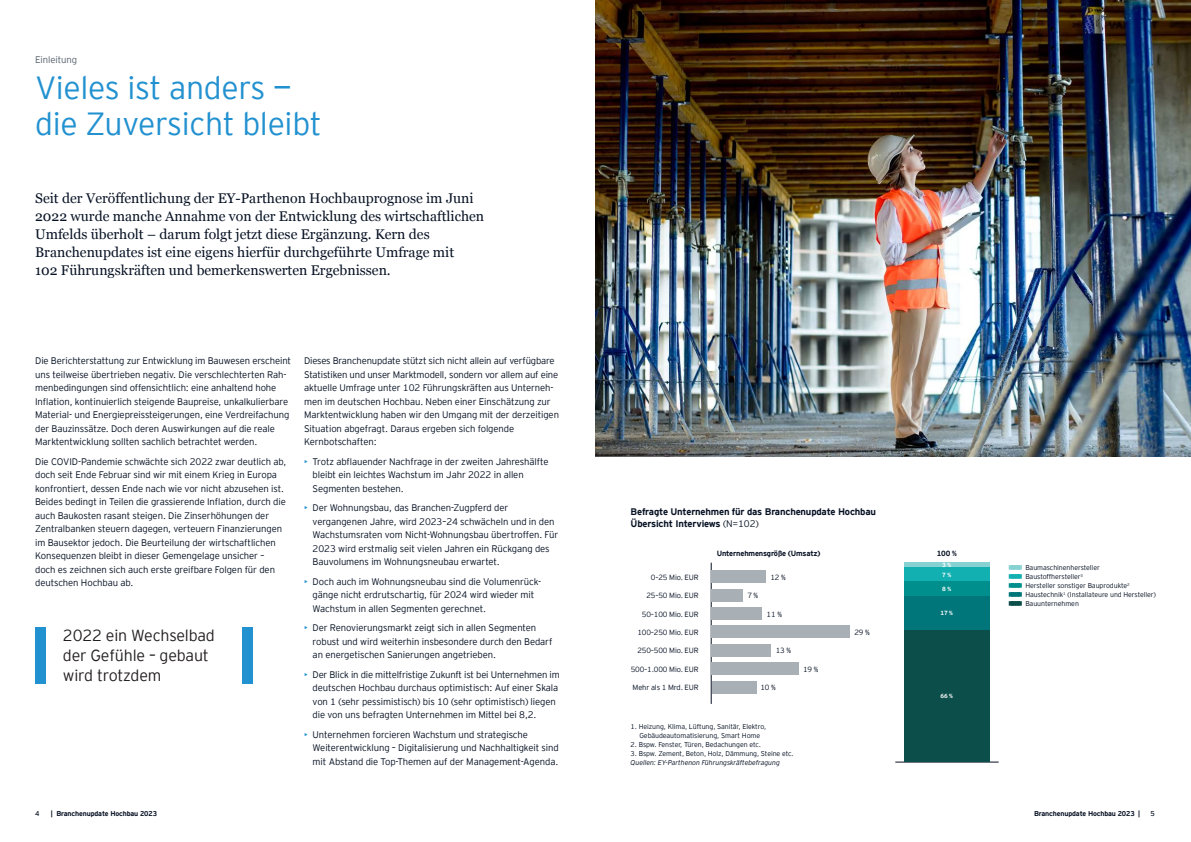
<style>
.page{position:relative;width:1191px;height:842px;background:#fff}
.page>*{position:absolute;margin:0;border:0;box-sizing:border-box;transform-origin:0 0}
.t1{font:300 32px/36px "EY Interstate";letter-spacing:-.01em;color:#2291d0}
.t2{font:300 16px/20px "EY Interstate";letter-spacing:-.01em;color:#231f20}
.t3{font:14px/18px "Georgia";color:#071224}
.t4{font:300 9.5px/13.5px "EY Interstate";letter-spacing:-.01em;color:#071224}
.t5{font:700 9.5px/12.5px "EY Interstate";letter-spacing:-.02em;color:#071224}
.t6{font:300 9.5px "EY Interstate";letter-spacing:-.01em;color:#545f6b}
.t7{font:300 7.5px "EY Interstate";letter-spacing:-.02em;color:#071224}
.t8{font:700 7.5px "EY Interstate";letter-spacing:-.02em;color:#071224}
.t9{font:300 7px/9px "EY Interstate";letter-spacing:-.01em;color:#071224;text-align:center}
.t10{font:700 7px "EY Interstate";letter-spacing:-.02em;color:#071224}
.t11{font:italic 300 7px "EY Interstate";letter-spacing:-.01em;color:#071224}
.t12{font:7px "EY Interstate";color:#071224}
.t13{font:700 6px "EY Interstate";color:#fff}
.s1{color:#2291d0}
.s2{font-weight:300}
.s3{color:#86d1d1}
.s4{color:#13b0b2}
.s5{color:#008f8c}
.s6{color:#00767b}
.s7{color:#0b4e4a}
</style>
<div class="page">
<img style="left:595px;top:0;width:596px;height:457px">
<div style="left:1008px;top:565px;width:8px;height:5px;border:4px solid #86d1d1"></div>
<div style="left:1008px;top:574px;width:8px;height:5px;border:4px solid #13b0b2"></div>
<div style="left:1008px;top:583px;width:8px;height:5px;border:4px solid #008f8c"></div>
<div style="left:1008px;top:592px;width:8px;height:5px;border:4px solid #00767b"></div>
<div style="left:1008px;top:601px;width:8px;height:5px;border:4px solid #0b4e4a"></div>
<svg style="left:1014px;top:565px;width:7px;height:41px"></svg>
<hr style="left:895px;top:762px;width:103px;height:1px;background:#071224">
<div style="left:904px;top:562px;width:85px;height:161px;background:linear-gradient(to right,#86d1d1,#86d1d1)"></div>
<div style="left:904px;top:568px;width:85px;height:155px;background:#13b0b2"></div>
<div style="left:904px;top:581px;width:85px;height:142px;background:#008f8c"></div>
<div style="left:904px;top:596px;width:85px;height:127px;background:#00767b"></div>
<div style="left:904px;top:631px;width:85px;height:131px;background:#0b4e4a"></div>
<hr style="left:711px;top:563px;width:1px;height:141px;background:#071224">
<div style="left:711px;top:570px;width:55px;height:13px;background:#a8b0b6"></div>
<div style="left:711px;top:589px;width:32px;height:12px;background:#a8b0b6"></div>
<div style="left:711px;top:607px;width:51px;height:13px;background:#a8b0b6"></div>
<div style="left:711px;top:626px;width:139px;height:12px;background:#a8b0b6"></div>
<div style="left:711px;top:644px;width:60px;height:12px;background:#a8b0b6"></div>
<div style="left:711px;top:662px;width:88px;height:13px;background:#a8b0b6"></div>
<div style="left:711px;top:681px;width:45px;height:12px;background:#a8b0b6"></div>
<div style="left:35px;top:628px;width:11px;height:56px;background:#2291d0"></div>
<div style="left:242px;top:628px;width:11px;height:56px;background:#2291d0"></div>
<p class="t6" style="left:35px;top:53px;width:43px">Einleitung</p>
<h1 class="t1" style="left:35px;top:68px;width:288px">Vieles ist anders — die Zuversicht bleibt</h1>
<p class="t3" style="left:35px;top:189px;width:450px">Seit der Veröffentlichung der EY-Parthenon Hochbauprognose im Juni 2022 wurde manche Annahme von der Entwicklung des wirtschaftlichen Umfelds überholt – darum folgt jetzt diese Ergänzung. Kern des Branchenupdates ist eine eigens hierfür durchgeführte Umfrage mit<br>102 Führungskräften und bemerkenswerten Ergebnissen.</p>
<p class="t4" style="left:35px;top:353px;width:257px">Die Berichterstattung zur Entwicklung im Bauwesen erscheint uns teilweise übertrieben negativ. Die verschlechterten Rah&shy;menbedingungen sind offensichtlich: eine anhaltend hohe Inflation, kontinuierlich steigende Baupreise, unkalkulierbare Material- und Energiepreissteigerungen, eine Verdreifachung der Bauzinssätze. Doch deren Auswirkungen auf die reale Marktentwicklung sollten sachlich betrachtet werden.</p>
<p class="t4" style="left:35px;top:454px;width:253px">Die COVID-Pandemie schwächte sich 2022 zwar deutlich ab, doch seit Ende Februar sind wir mit einem Krieg in Europa konfrontiert, dessen Ende nach wie vor nicht abzusehen ist.<br>Beides bedingt in Teilen die grassierende Inflation, durch die auch Baukosten rasant steigen. Die Zinserhöhungen der Zentralbanken steuern dagegen, verteuern Finanzierungen im Bausektor jedoch. Die Beurteilung der wirtschaftlichen Konsequenzen bleibt in dieser Gemengelage unsicher – doch es zeichnen sich auch erste greifbare Folgen für den deutschen Hochbau ab.</p>
<h2 class="t2" style="left:63px;top:624px;width:153px">2022 ein Wechselbad der Gefühle – gebaut wird trotzdem</h2>
<p class="t4" style="left:304px;top:353px;width:256px">Dieses Branchenupdate stützt sich nicht allein auf verfügbare Statistiken und unser Marktmodell, sondern vor allem auf eine aktuelle Umfrage unter 102 Führungskräften aus Unterneh&shy;men im deutschen Hochbau. Neben einer Einschätzung zur Marktentwicklung haben wir den Umgang mit der derzeitigen Situation abgefragt. Daraus ergeben sich folgende Kernbotschaften:</p>
<p class="t4" style="left:313px;top:454px;width:237px;text-indent:-9px"><span class="s1">•</span> Trotz abflauender Nachfrage in der zweiten Jahreshälfte bleibt ein leichtes Wachstum im Jahr 2022 in allen<br>Segmenten bestehen.</p>
<p class="t4" style="left:313px;top:501px;width:247px;text-indent:-9px"><span class="s1">•</span> Der Wohnungsbau, das Branchen-Zugpferd der vergangenen Jahre, wird 2023–24 schwächeln und in den Wachstumsraten vom Nicht-Wohnungsbau übertroffen. Für 2023 wird erstmalig seit vielen Jahren ein Rückgang des Bauvolumens im Wohnungsneubau erwartet.</p>
<p class="t4" style="left:313px;top:574px;width:230px;text-indent:-9px"><span class="s1">•</span> Doch auch im Wohnungsneubau sind die Volumenrück&shy;gänge nicht erdrutschartig, für 2024 wird wieder mit<br>Wachstum in allen Segmenten gerechnet.</p>
<p class="t4" style="left:313px;top:621px;width:241px;text-indent:-9px"><span class="s1">•</span> Der Renovierungsmarkt zeigt sich in allen Segmenten robust und wird weiterhin insbesondere durch den Bedarf an energetischen Sanierungen angetrieben.</p>
<p class="t4" style="left:313px;top:667px;width:249px;text-indent:-9px"><span class="s1">•</span> Der Blick in die mittelfristige Zukunft ist bei Unternehmen im deutschen Hochbau durchaus optimistisch: Auf einer Skala von 1 (sehr pessimistisch) bis 10 (sehr optimistisch) liegen die von uns befragten Unternehmen im Mittel bei 8,2.</p>
<p class="t4" style="left:313px;top:727px;width:248px;text-indent:-9px"><span class="s1">•</span> Unternehmen forcieren Wachstum und strategische<br>Weiterentwicklung – Digitalisierung und Nachhaltigkeit sind mit Abstand die Top-Themen auf der Management-Agenda.</p>
<p class="t5" style="left:630px;top:504px;width:247px">Befragte Unternehmen für das Branchenupdate Hochbau<br>Übersicht Interviews <span class="s2">(N=102)</span></p>
<p class="t7" style="left:651px;top:572px;width:49px">0–25 Mio. EUR</p>
<p class="t7" style="left:646px;top:590px;width:54px">25–50 Mio. EUR</p>
<p class="t7" style="left:642px;top:608px;width:58px">50–100 Mio. EUR</p>
<p class="t7" style="left:637px;top:627px;width:63px">100–250 Mio. EUR</p>
<p class="t7" style="left:637px;top:645px;width:63px">250–500 Mio. EUR</p>
<p class="t7" style="left:631px;top:664px;width:69px">500–1.000 Mio. EUR</p>
<p class="t7" style="left:632px;top:682px;width:68px">Mehr als 1 Mrd. EUR</p>
<p class="t8" style="left:716px;top:548px;width:105px">Unternehmensgröße (Umsatz)</p>
<p class="t8" style="left:936px;top:548px;width:22px">100 %</p>
<p class="t7" style="left:770px;top:572px;width:17px">12 %</p>
<p class="t7" style="left:747px;top:590px;width:12px">7 %</p>
<p class="t7" style="left:766px;top:608px;width:17px">11 %</p>
<p class="t7" style="left:854px;top:627px;width:17px">29 %</p>
<p class="t7" style="left:775px;top:645px;width:17px">13 %</p>
<p class="t7" style="left:803px;top:664px;width:17px">19 %</p>
<p class="t7" style="left:760px;top:682px;width:17px">10 %</p>
<p class="t13" style="left:942px;top:561px;width:10px">3 %</p>
<p class="t13" style="left:942px;top:570px;width:10px">7 %</p>
<p class="t13" style="left:942px;top:584px;width:10px">8 %</p>
<p class="t13" style="left:940px;top:608px;width:14px">17 %</p>
<p class="t13" style="left:940px;top:691px;width:14px">66 %</p>
<p class="t9" style="left:630px;top:721px;width:137px">1. Heizung, Klima, Lüftung, Sanitär, Elektro,<br>Gebäudeautomatisierung, Smart Home</p>
<p class="t9" style="left:630px;top:739px;width:132px">2. Bspw. Fenster, Türen, Bedachungen etc.</p>
<p class="t9" style="left:630px;top:748px;width:165px">3. Bspw. Zement, Beton, Holz, Dämmung, Steine etc.</p>
<p class="t11" style="left:630px;top:757px;width:151px">Quellen: EY-Parthenon Führungskräftebefragung</p>
<p class="t9" style="left:1010px;top:563px;width:91px"><span class="s3">— —</span> Baumaschinenhersteller</p>
<p class="t9" style="left:1010px;top:572px;width:74px"><span class="s4">— —</span> Baustoffhersteller<sup>3</sup></p>
<p class="t9" style="left:1010px;top:581px;width:121px"><span class="s5">— —</span> Hersteller sonstiger Bauprodukte<sup>2</sup></p>
<p class="t9" style="left:1010px;top:590px;width:147px"><span class="s6">— —</span> Haustechnik<sup>1</sup> (Installateure und Hersteller)</p>
<p class="t9" style="left:1010px;top:599px;width:70px"><span class="s7">— —</span> Bauunternehmen</p>
<p class="t12" style="left:35px;top:809px;width:6px">4</p>
<p class="t10" style="left:51px;top:809px;width:108px">| Branchenupdate Hochbau 2023</p>
<p class="t10" style="left:1034px;top:809px;width:108px">Branchenupdate Hochbau 2023 |</p>
<p class="t12" style="left:1150px;top:809px;width:6px">5</p>
</div>
